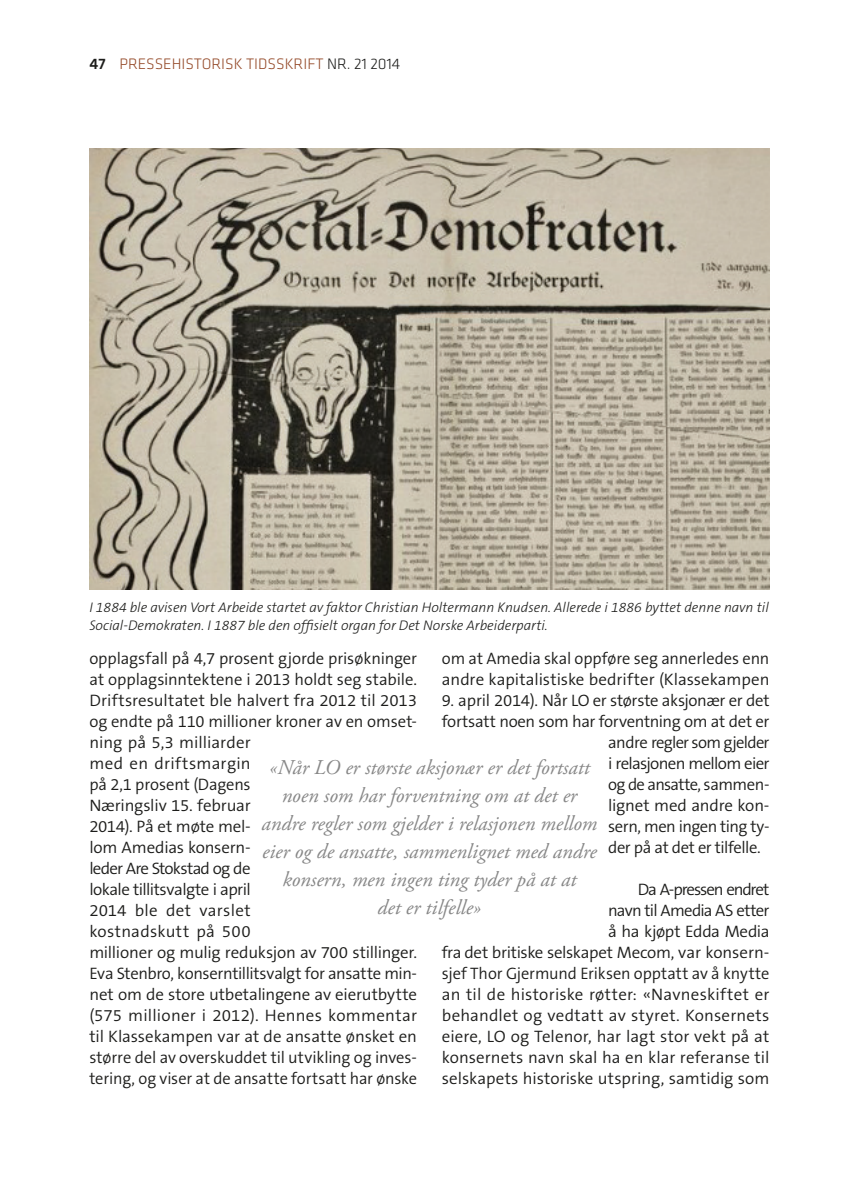
<style>
.page{position:relative;width:844px;height:1191px;background:#fff}
.page>*{position:absolute;margin:0;border:0;box-sizing:border-box;transform-origin:0 0}
.NPF_sitater{font:italic 21px/28px "Adobe Garamond Pro";color:#878787;text-align:center}
.NPF_brødtekst{font:300 16.62px/21px "The Sans B4";letter-spacing:-.01em;color:#1d1d1b}
.NPF_brødtekst_m_innr{font:300 16.62px/21px "The Sans B4";color:#1d1d1b;text-align:right}
.NPF_brødtekst-2{font:300 16.62px "The Sans B4";letter-spacing:-.04em;color:#1d1d1b}
.NPF_brødtekst-3{font:300 16.62px "The Sans B4";letter-spacing:-.045em;color:#1d1d1b}
.NPF_brødtekst-4{font:300 16.62px "The Sans B4";letter-spacing:-.03em;color:#1d1d1b}
.t1{font:300 15.75px "Klavika Basic";color:#944928}
.NPF_billedtekst{font:italic 300 14px/17.5px "The Sans B3";color:#1d1d1b}
.s1{font-weight:500;color:#1d1d1b}
.s2{color:#1d1d1b}
</style>
<div class="page">
<img style="left:89px;top:149px;width:680px;height:441px">
<p class="t1" style="left:89px;top:54px;width:312px"><span class="s1">47</span> PRESSEHISTORISK TIDSSKRIFT <span class="s2">NR. 21 2014</span></p>
<p class="NPF_billedtekst" style="left:89px;top:599px;width:680px">I 1884 ble avisen Vort Arbeide startet av faktor Christian Holtermann Knudsen. Allerede i 1886 byttet denne navn til<br>Social-Demokraten. I 1887 ble den offisielt organ for Det Norske Arbeiderparti.</p>
<p class="NPF_brødtekst" style="left:89px;top:648px;width:329px">opplagsfall på 4,7 prosent gjorde prisøkninger at opplagsinntektene i 2013 holdt seg stabile.<br>Driftsresultatet ble halvert fra 2012 til 2013 og endte på 110 millioner kroner av en omset&shy;ning på 5,3 milliarder<br>med en driftsmargin<br>på 2,1 prosent (Dagens<br>Næringsliv 15. februar<br>2014). På et møte mel-<br>lom Amedias konsern-<br>leder Are Stokstad og de<br>lokale tillitsvalgte i april<br>2014 ble det varslet<br>kostnadskutt på 500<br>millioner og mulig reduksjon av 700 stillinger.<br>Eva Stenbro, konserntillitsvalgt for ansatte min&shy;net om de store utbetalingene av eierutbytte (575 millioner i 2012). Hennes kommentar til Klassekampen var at de ansatte ønsket en større del av overskuddet til utvikling og inves&shy;tering, og viser at de ansatte fortsatt har ønske</p>
<p class="NPF_brødtekst" style="left:441px;top:648px;width:329px">om at Amedia skal oppføre seg annerledes enn andre kapitalistiske bedrifter (Klassekampen</p>
<p class="NPF_brødtekst" style="left:441px;top:690px;width:329px">9. april 2014). Når LO er største aksjonær er det</p>
<p class="NPF_brødtekst" style="left:441px;top:711px;width:329px">fortsatt noen som har forventning om at det er</p>
<p class="NPF_brødtekst-2" style="left:608px;top:734px;width:163px">andre regler som gjelder</p>
<p class="NPF_brødtekst-3" style="left:608px;top:755px;width:163px">i relasjonen mellom eier</p>
<p class="NPF_brødtekst-2" style="left:608px;top:776px;width:163px">og de ansatte, sammen-</p>
<p class="NPF_brødtekst" style="left:608px;top:795px;width:163px">lignet med andre kon-</p>
<p class="NPF_brødtekst-4" style="left:608px;top:818px;width:163px">sern, men ingen ting ty-</p>
<p class="NPF_brødtekst" style="left:608px;top:837px;width:154px">der på at det er tilfelle.</p>
<p class="NPF_brødtekst_m_innr" style="left:441px;top:879px;width:329px">Da A-pressen endret<br>navn til Amedia AS etter<br>å ha kjøpt Edda Media<br>fra det britiske selskapet Mecom, var konsern&shy;sjef Thor Gjermund Eriksen opptatt av å knytte an til de historiske røtter: «Navneskiftet er behandlet og vedtatt av styret. Konsernets eiere, LO og Telenor, har lagt stor vekt på at konsernets navn skal ha en klar referanse til selskapets historiske utspring, samtidig som</p>
<p class="NPF_sitater" style="left:261px;top:754px;width:337px">«Når LO er største aksjonær er det fortsatt noen som har forventning om at det er andre regler som gjelder i relasjonen mellom eier og de ansatte, sammenlignet med andre konsern, men ingen ting tyder på at at</p>
<p class="NPF_sitater" style="left:377px;top:894px;width:105px">det er tilfelle»</p>
</div>
